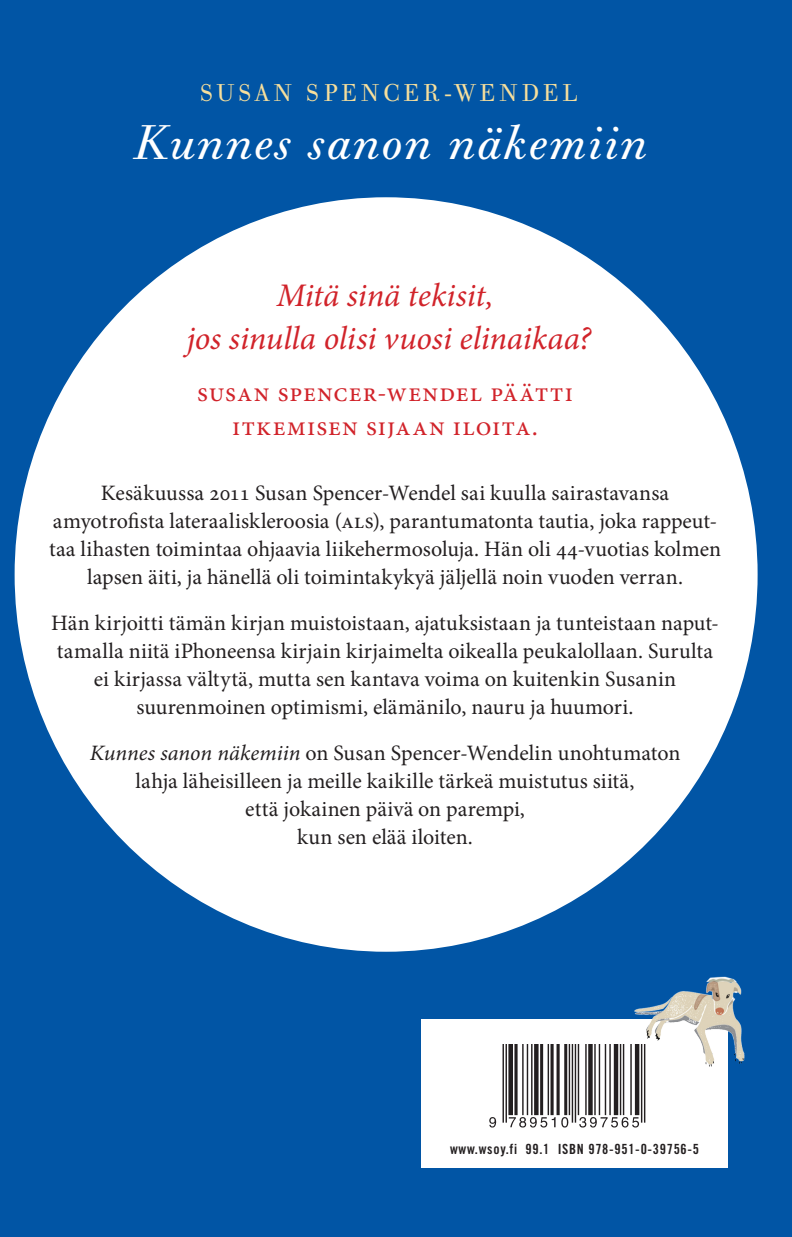
<style>
.page{position:relative;width:792px;height:1237px;background:#0155a5}
.page>*{position:absolute;margin:0;border:0;box-sizing:border-box;transform-origin:0 0}
.t1{font:italic 48px "Bodoni Old Face BE";letter-spacing:.05em;color:#fff}
.t2{font:italic 33px/42px "Minion Pro";letter-spacing:-.005em;color:#d1232a;text-align:center}
.t3{font:27px/34px "Minion Pro";letter-spacing:.04em;color:#d1232a;text-align:center}
.t4{font:24px "Bodoni Old Face BE";color:#f7df9c}
.t5{font:22px/28px "Minion Pro";letter-spacing:-.01em;color:#231f20;text-align:center}
.t6{font:14px "Trade Gothic Bold Cond Twenty";letter-spacing:.05em;color:#231f20}
.s1{font-style:italic}
</style>
<div class="page">
<div style="left:421px;top:1019px;width:306px;height:149px;background:#fff"></div>
<div style="left:15px;top:197px;width:742px;height:755px;background:#fff;border-radius:50%"></div>
<img style="left:489px;top:1044px;width:157px;height:83px">
<img style="left:627px;top:976px;width:118px;height:99px">
<p class="t4" style="left:200px;top:77px;width:20px">SUSAN</p>
<p class="t4" style="left:306px;top:77px;width:171px">S PEN CE R-WEN</p>
<p class="t4" style="left:522px;top:77px;width:39px">DEL</p>
<h1 class="t1" style="left:133px;top:114px;width:514px">Kunnes sanon näkemiin</h1>
<h2 class="t2" style="left:186px;top:275px;width:406px">Mitä sinä tekisit,<br>jos sinulla olisi vuosi elinaikaa?</h2>
<p class="t3" style="left:197px;top:375px;width:377px">susan spencer-wendel päätti itkemisen sijaan iloita.</p>
<p class="t5" style="left:49px;top:479px;width:673px">Kesäkuussa 2011 Susan Spencer-Wendel sai kuulla sairastavansa amyotrofista lateraaliskleroosia (als), parantumatonta tautia, joka rappeut&shy;taa lihasten toimintaa ohjaavia liikehermosoluja. Hän oli 44-vuotias kolmen lapsen äiti, ja hänellä oli toimintakykyä jäljellä noin vuoden verran.</p>
<p class="t5" style="left:51px;top:609px;width:669px">Hän kirjoitti tämän kirjan muistoistaan, ajatuksistaan ja tunteistaan naput&shy;tamalla niitä iPhoneensa kirjain kirjaimelta oikealla peukalollaan. Surulta ei kirjassa vältytä, mutta sen kantava voima on kuitenkin Susanin suurenmoinen optimismi, elämänilo, nauru ja huumori.</p>
<p class="t5" style="left:90px;top:739px;width:592px"><span class="s1">Kunnes sanon näkemiin</span> on Susan Spencer-Wendelin unohtumaton lahja läheisilleen ja meille kaikille tärkeä muistutus siitä,<br>että jokainen päivä on parempi,<br>kun sen elää iloiten.</p>
<p class="t6" style="left:450px;top:1140px;width:251px">www.wsoy.fi 99.1 ISBN 978-951-0-39756-5</p>
</div>
